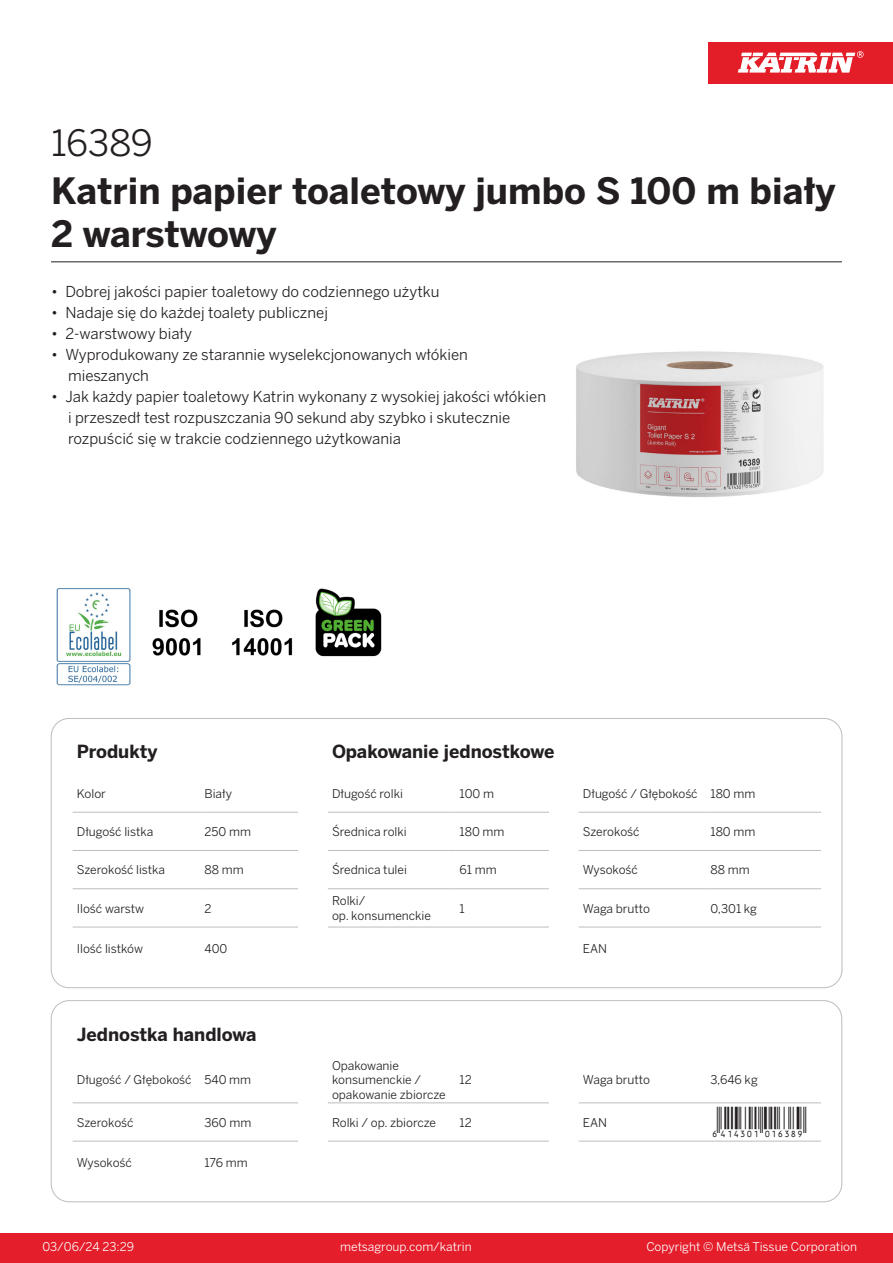
<style>
.page{position:relative;width:893px;height:1263px;background:#fff}
.page>*{position:absolute;margin:0;border:0;box-sizing:border-box;transform-origin:0 0}
.Product_Name{font:700 36px/43.2px "Benton Sans";color:#231f20}
.External_material_co{font:36px "Benton Sans";letter-spacing:-.005em;color:#231f20}
.T_EAN{font:30px "Viisas EAN Matala";color:#231f20}
.T_TableHeader{font:700 18px "Benton Sans";color:#231f20}
.MarketingBullets{font:15px/21px "Benton Sans";color:#231f20}
.T_TableBody{font:12px/14.4px "Benton Sans";color:#231f20}
.t1{font:12px "Benton Sans";color:#fff}
</style>
<div class="page">
<div style="left:0;top:1233px;width:893px;height:30px;background:#e41e2b"></div>
<div style="left:708px;top:43px;width:185px;height:41px;background:#e31e28"></div>
<svg style="left:738px;top:51px;width:126px;height:22px"></svg>
<hr style="left:73px;top:812px;width:127px;height:1px;background:#bcbdc0">
<hr style="left:200px;top:812px;width:98px;height:1px;background:#bcbdc0">
<hr style="left:328px;top:812px;width:127px;height:1px;background:#bcbdc0">
<hr style="left:455px;top:812px;width:94px;height:1px;background:#bcbdc0">
<hr style="left:579px;top:812px;width:127px;height:1px;background:#bcbdc0">
<hr style="left:706px;top:812px;width:115px;height:1px;background:#bcbdc0">
<hr style="left:73px;top:850px;width:127px;height:1px;background:#bcbdc0">
<hr style="left:200px;top:850px;width:98px;height:1px;background:#bcbdc0">
<hr style="left:328px;top:850px;width:127px;height:1px;background:#bcbdc0">
<hr style="left:455px;top:850px;width:94px;height:1px;background:#bcbdc0">
<hr style="left:579px;top:850px;width:127px;height:1px;background:#bcbdc0">
<hr style="left:706px;top:850px;width:115px;height:1px;background:#bcbdc0">
<hr style="left:73px;top:888px;width:127px;height:1px;background:#bcbdc0">
<hr style="left:200px;top:888px;width:98px;height:1px;background:#bcbdc0">
<hr style="left:328px;top:888px;width:127px;height:1px;background:#bcbdc0">
<hr style="left:455px;top:888px;width:94px;height:1px;background:#bcbdc0">
<hr style="left:579px;top:888px;width:127px;height:1px;background:#bcbdc0">
<hr style="left:706px;top:888px;width:115px;height:1px;background:#bcbdc0">
<hr style="left:73px;top:927px;width:127px;height:1px;background:#bcbdc0">
<hr style="left:200px;top:927px;width:98px;height:1px;background:#bcbdc0">
<hr style="left:328px;top:927px;width:127px;height:1px;background:#bcbdc0">
<hr style="left:455px;top:927px;width:94px;height:1px;background:#bcbdc0">
<hr style="left:579px;top:927px;width:127px;height:1px;background:#bcbdc0">
<hr style="left:706px;top:927px;width:115px;height:1px;background:#bcbdc0">
<hr style="left:73px;top:1102px;width:127px;height:1px;background:#bcbdc0">
<hr style="left:200px;top:1102px;width:98px;height:1px;background:#bcbdc0">
<hr style="left:328px;top:1102px;width:127px;height:1px;background:#bcbdc0">
<hr style="left:455px;top:1102px;width:94px;height:1px;background:#bcbdc0">
<hr style="left:579px;top:1102px;width:127px;height:1px;background:#bcbdc0">
<hr style="left:706px;top:1102px;width:115px;height:1px;background:#bcbdc0">
<hr style="left:73px;top:1141px;width:127px;height:1px;background:#bcbdc0">
<hr style="left:200px;top:1141px;width:98px;height:1px;background:#bcbdc0">
<hr style="left:328px;top:1141px;width:127px;height:1px;background:#bcbdc0">
<hr style="left:455px;top:1141px;width:94px;height:1px;background:#bcbdc0">
<hr style="left:579px;top:1141px;width:127px;height:1px;background:#bcbdc0">
<hr style="left:706px;top:1141px;width:115px;height:1px;background:#bcbdc0">
<div style="left:51px;top:1000px;width:791px;height:202px;border:1px solid #bcbdc0;border-radius:18px"></div>
<img style="left:576px;top:351px;width:248px;height:146px">
<img style="left:56px;top:588px;width:75px;height:98px">
<img style="left:152px;top:609px;width:49px;height:47px">
<img style="left:232px;top:609px;width:61px;height:47px">
<img style="left:315px;top:588px;width:67px;height:69px">
<hr style="left:51px;top:261px;width:791px;height:1px;background:#231f20">
<p class="External_material_co" style="left:51px;top:121px;width:103px">16389</p>
<p class="Product_Name" style="left:51px;top:170px;width:786px">Katrin papier toaletowy jumbo S 100 m biały<br>2 warstwowy</p>
<p class="MarketingBullets" style="left:51px;top:281px;width:390px">• Dobrej jakości papier toaletowy do codziennego użytku</p>
<p class="MarketingBullets" style="left:51px;top:302px;width:278px">• Nadaje się do każdej toalety publicznej</p>
<p class="MarketingBullets" style="left:51px;top:323px;width:142px">• 2-warstwowy biały</p>
<p class="MarketingBullets" style="left:68px;top:344px;width:401px;text-indent:-17px">• Wyprodukowany ze starannie wyselekcjonowanych włókien mieszanych</p>
<p class="MarketingBullets" style="left:68px;top:386px;width:479px;text-indent:-17px">• Jak każdy papier toaletowy Katrin wykonany z wysokiej jakości włókien i przeszedł test rozpuszczania 90 sekund aby szybko i skutecznie rozpuścić się w trakcie codziennego użytkowania</p>
<p class="T_TableHeader" style="left:77px;top:740px;width:82px">Produkty</p>
<p class="T_TableHeader" style="left:332px;top:740px;width:224px">Opakowanie jednostkowe</p>
<p class="T_TableBody" style="left:77px;top:786px;width:31px">Kolor</p>
<p class="T_TableBody" style="left:204px;top:786px;width:29px">Biały</p>
<p class="T_TableBody" style="left:332px;top:786px;width:72px">Długość rolki</p>
<p class="T_TableBody" style="left:460px;top:786px;width:36px">100 m</p>
<p class="T_TableBody" style="left:583px;top:786px;width:116px">Długość / Głębokość</p>
<p class="T_TableBody" style="left:710px;top:786px;width:46px">180 mm</p>
<p class="T_TableBody" style="left:77px;top:824px;width:78px">Długość listka</p>
<p class="T_TableBody" style="left:204px;top:824px;width:48px">250 mm</p>
<p class="T_TableBody" style="left:332px;top:824px;width:76px">Średnica rolki</p>
<p class="T_TableBody" style="left:460px;top:824px;width:46px">180 mm</p>
<p class="T_TableBody" style="left:583px;top:824px;width:58px">Szerokość</p>
<p class="T_TableBody" style="left:710px;top:824px;width:46px">180 mm</p>
<p class="T_TableBody" style="left:77px;top:863px;width:90px">Szerokość listka</p>
<p class="T_TableBody" style="left:204px;top:863px;width:41px">88 mm</p>
<p class="T_TableBody" style="left:332px;top:863px;width:76px">Średnica tulei</p>
<p class="T_TableBody" style="left:460px;top:863px;width:39px">61 mm</p>
<p class="T_TableBody" style="left:583px;top:863px;width:56px">Wysokość</p>
<p class="T_TableBody" style="left:710px;top:863px;width:41px">88 mm</p>
<p class="T_TableBody" style="left:77px;top:901px;width:69px">Ilość warstw</p>
<p class="T_TableBody" style="left:204px;top:901px;width:9px">2</p>
<p class="T_TableBody" style="left:332px;top:894px;width:35px">Rolki/</p>
<p class="T_TableBody" style="left:332px;top:908px;width:100px">op. konsumenckie</p>
<p class="T_TableBody" style="left:460px;top:901px;width:7px">1</p>
<p class="T_TableBody" style="left:583px;top:901px;width:69px">Waga brutto</p>
<p class="T_TableBody" style="left:710px;top:901px;width:48px">0,301 kg</p>
<p class="T_TableBody" style="left:77px;top:941px;width:68px">Ilość listków</p>
<p class="T_TableBody" style="left:204px;top:941px;width:24px">400</p>
<p class="T_TableBody" style="left:583px;top:941px;width:26px">EAN</p>
<p class="T_TableHeader" style="left:77px;top:1023px;width:181px">Jednostka handlowa</p>
<p class="T_TableBody" style="left:77px;top:1073px;width:116px">Długość / Głębokość</p>
<p class="T_TableBody" style="left:204px;top:1073px;width:48px">540 mm</p>
<p class="T_TableBody" style="left:332px;top:1058px;width:115px">Opakowanie konsumenckie / opakowanie zbiorcze</p>
<p class="T_TableBody" style="left:460px;top:1073px;width:14px">12</p>
<p class="T_TableBody" style="left:583px;top:1073px;width:69px">Waga brutto</p>
<p class="T_TableBody" style="left:710px;top:1073px;width:49px">3,646 kg</p>
<p class="T_TableBody" style="left:77px;top:1115px;width:58px">Szerokość</p>
<p class="T_TableBody" style="left:204px;top:1115px;width:48px">360 mm</p>
<p class="T_TableBody" style="left:332px;top:1115px;width:105px">Rolki / op. zbiorcze</p>
<p class="T_TableBody" style="left:460px;top:1115px;width:14px">12</p>
<p class="T_TableBody" style="left:583px;top:1115px;width:26px">EAN</p>
<p class="T_EAN" style="left:710px;top:1106px;width:97px">*6414301016389*</p>
<p class="T_TableBody" style="left:77px;top:1155px;width:56px">Wysokość</p>
<p class="T_TableBody" style="left:204px;top:1155px;width:45px">176 mm</p>
<p class="t1" style="left:43px;top:1239px;width:93px">03/06/24 23:29</p>
<p class="t1" style="left:340px;top:1239px;width:133px">metsagroup.com/katrin</p>
<p class="t1" style="left:646px;top:1239px;width:212px">Copyright © Metsä Tissue Corporation</p>
</div>
